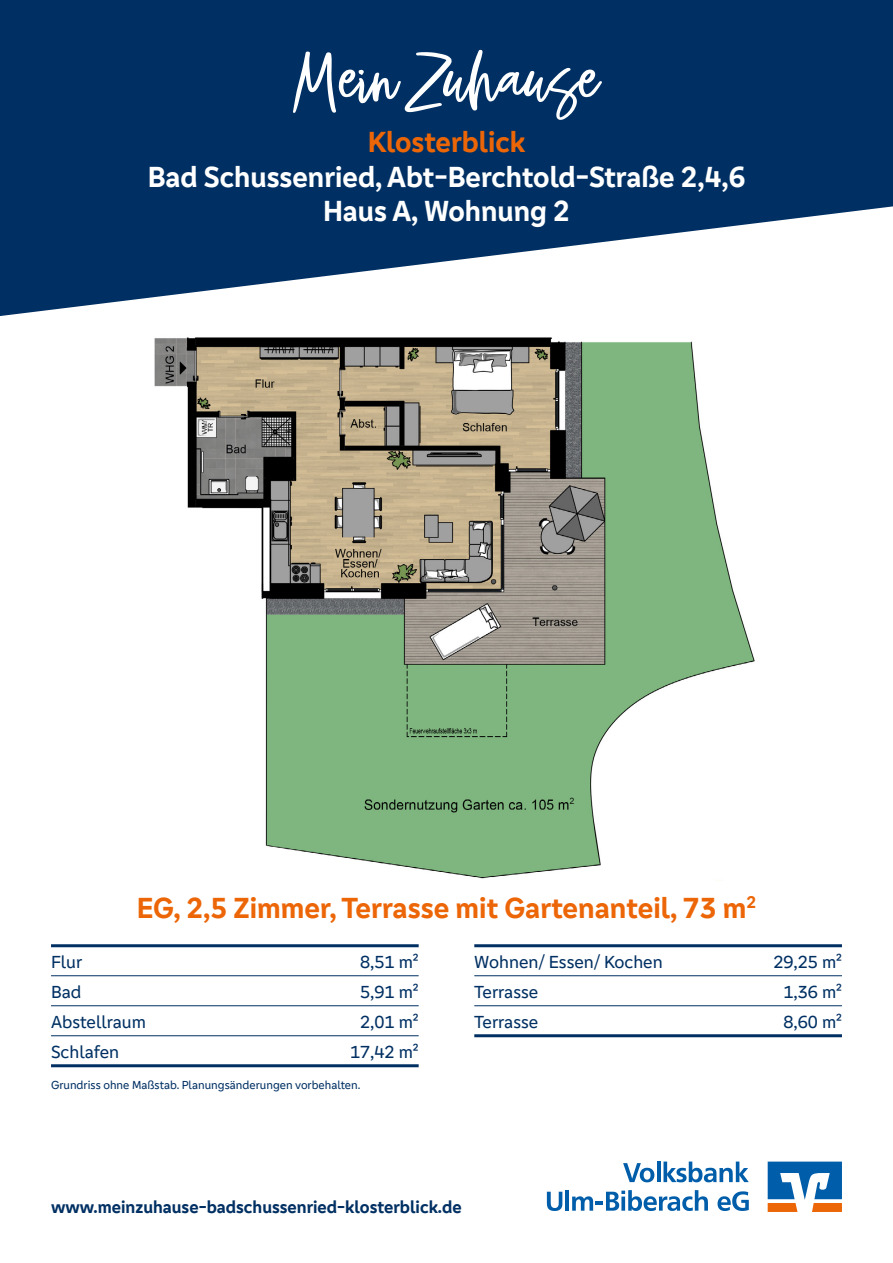
<style>
.page{position:relative;width:893px;height:1263px;background:#fff}
.page>*{position:absolute;margin:0;border:0;box-sizing:border-box;transform-origin:0 0}
.t1{font:96.45px "Sugar Melon";color:#fff}
.t2{font:700 30px/34.5px "Genos GFG";color:#fff;text-align:center}
.t3{font:700 30px "Genos GFG";color:#ec6608}
.t4{font:18px/30px "Genos GFG";color:#003063}
.t5{font:700 18px "Genos GFG";color:#003063}
.t6{font:12px "Genos GFG";color:#003063}
</style>
<div class="page">
<img style="left:154px;top:337px;width:601px;height:542px">
<svg style="left:0;top:0;width:893px;height:316px;fill:#003063"></svg>
<svg style="left:768px;top:1161px;width:74px;height:51px"></svg>
<svg style="left:623px;top:1163px;width:31px;height:19px"></svg>
<hr style="left:657px;top:1161px;width:3px;height:21px;background:#005da9">
<svg style="left:663px;top:1161px;width:86px;height:21px"></svg>
<svg style="left:547px;top:1192px;width:15px;height:19px"></svg>
<hr style="left:565px;top:1190px;width:4px;height:21px;background:#005da9">
<svg style="left:572px;top:1190px;width:136px;height:21px"></svg>
<svg style="left:717px;top:1191px;width:32px;height:20px"></svg>
<hr style="left:51px;top:944px;width:368px;height:3px;background:#003063">
<hr style="left:51px;top:975px;width:368px;height:1px;background:#003063">
<hr style="left:51px;top:1005px;width:368px;height:1px;background:#003063">
<hr style="left:51px;top:1035px;width:368px;height:1px;background:#003063">
<hr style="left:51px;top:1064px;width:368px;height:3px;background:#003063">
<hr style="left:474px;top:944px;width:368px;height:3px;background:#003063">
<hr style="left:474px;top:975px;width:368px;height:1px;background:#003063">
<hr style="left:474px;top:1005px;width:368px;height:1px;background:#003063">
<hr style="left:474px;top:1034px;width:368px;height:3px;background:#003063">
<h1 class="t1" style="left:293px;top:38px;width:308px">Mein Zuhause</h1>
<h2 class="t3" style="left:368px;top:124px;width:159px">Klosterblick</h2>
<h2 class="t2" style="left:148px;top:159px;width:599px">Bad Schussenried, Abt-Berchtold-Straße 2,4,6<br>Haus A, Wohnung 2</h2>
<h2 class="t3" style="left:137px;top:890px;width:621px">EG, 2,5 Zimmer, Terrasse mit Gartenanteil, 73 m<sup>2</sup></h2>
<p class="t4" style="left:51px;top:947px;width:96px">Flur<br>Bad<br>Abstellraum<br>Schlafen</p>
<p class="t4" style="left:350px;top:947px;width:70px;text-align:center">8,51 m²<br>5,91 m²<br>2,01 m²<br>17,42 m²</p>
<p class="t4" style="left:474px;top:947px;width:190px">Wohnen/ Essen/ Kochen<br>Terrasse<br>Terrasse</p>
<p class="t4" style="left:773px;top:947px;width:70px;text-align:center">29,25 m²<br>1,36 m²<br>8,60 m²</p>
<p class="t6" style="left:51px;top:1077px;width:311px">Grundriss ohne Maßstab. Planungsänderungen vorbehalten.</p>
<p class="t5" style="left:51px;top:1196px;width:412px">www.meinzuhause-badschussenried-klosterblick.de</p>
</div>
